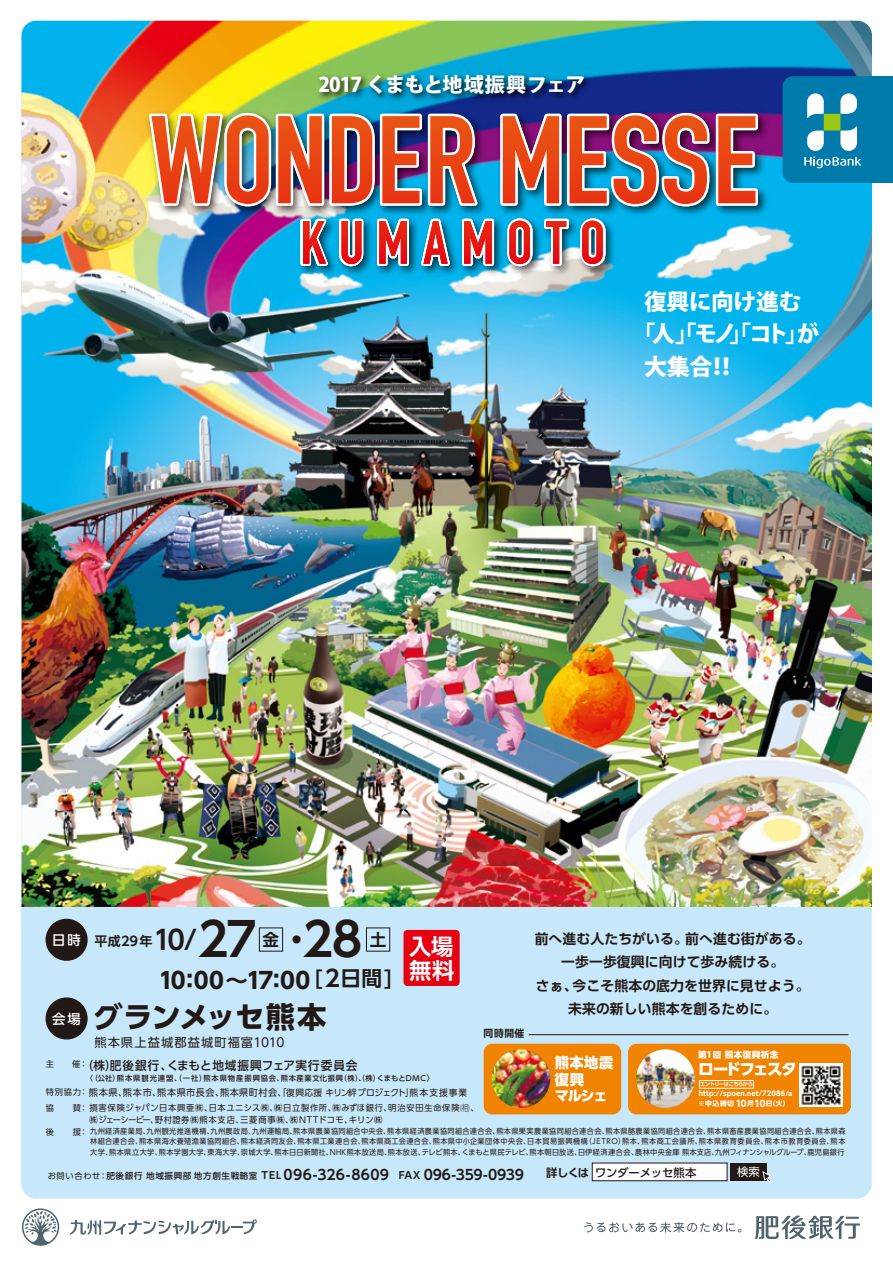
<style>
.page{position:relative;width:893px;height:1263px;background:#fff}
.page>*{position:absolute;margin:0;border:0;box-sizing:border-box;transform-origin:0 0}
.t1{font:700 46.35px "UD Shin Go Pro De";color:#221815}
.t2{font:700 29.25px "UD Shin Go Pro";letter-spacing:-.01em;color:#221815}
.t3{font:800 22.8px "Koz Go Pro";letter-spacing:-.02em;color:#fff}
.t4{font:700 22.5px "UD Shin Go Pro";letter-spacing:-.05em;color:#221815}
.t5{font:700 22.35px/24.3px "UD Shin Go Pro De";color:#fff}
.t6{font:800 20.1px "Koz Go Pro";letter-spacing:-.05em;color:#fff}
.t7{font:700 16.5px "UD Shin Go Pro De";color:#221815}
.t8{font:800 15.75px "UD Shin Go Pro";letter-spacing:-.11em;color:#fff}
.t9{font:800 14.25px/16.2px "UD Shin Go Pro";letter-spacing:.02em;color:#fff}
.t10{font:700 13.95px "UD Shin Go Pro De";letter-spacing:-.005em;color:#221815}
.t11{font:700 13.8px/23.4px "UD Shin Go Pro De";letter-spacing:.01em;color:#221815;text-align:center}
.t12{font:700 12.9px "UD Shin Go Pro De";letter-spacing:.04em;color:#221815}
.t13{font:12.3px "UD Shin Go Pro";letter-spacing:.09em;color:#221815}
.t14{font:500 12px "UD Shin Go Pro";letter-spacing:.07em;color:#221815}
.t15{font:500 11.25px "UD Shin Go Pro";color:#221815}
.t16{font:11.25px "UD Shin Go Pro";color:#fff}
.t17{font:700 9.9px "UD Shin Go Pro De";color:#221815}
.t18{font:9.45px "UD Shin Go Pro";letter-spacing:.06em;color:#221815}
.t19{font:800 8.7px "UD Shin Go Pro";letter-spacing:.04em;color:#fff}
.t20{font:8.55px "UD Shin Go Pro";letter-spacing:.075em;color:#221815}
.t21{font:8.55px "UD Shin Go Pro";letter-spacing:.045em;color:#221815}
.t22{font:8.25px "UD Shin Go Pro";color:#221815}
.t23{font:7.5px/10.5px "UD Shin Go Pro";letter-spacing:.035em;color:#221815;text-align:justify;scale:.95 1}
.t24{font:500 7.5px "UD Shin Go Pro";letter-spacing:.105em;color:#221815}
.t25{font:700 6.75px "UD Shin Go Pro";letter-spacing:.02em;color:#fff}
.t26{font:700 5.25px "UD Shin Go Pro De";letter-spacing:-.1em;color:#fff}
.s1{font-family:"UD Shin Go Pro";font-weight:500;font-size:13.35px;color:#fff}
.s2{font-size:26.55px}
.s3{font-size:46.35px}
.s4{font-size:30.45px}
.s5{font-family:"UD Shin Go Pro De";font-size:20.7px}
.s6{font-family:"UD Shin Go Pro De";font-size:22.95px}
.s7{font-weight:500;font-size:13.35px;color:#fff}
.s8{font-size:9px}
.s9{font-size:8.25px}
.s10{font-weight:300}
.s11{font-family:"UD Shin Go Pro";font-weight:400;font-size:8.1px}
.s12{font-family:"UD Shin Go Pro";font-weight:500;font-size:8.55px}
.s13{font-size:9.9px}
.s14{font-family:"UD Shin Go Pro De";font-weight:700}
</style>
<div class="page">
<div style="left:21px;top:21px;width:851px;height:1178px;background:#c7e8fa;border-radius:15px"></div>
<img style="left:22px;top:21px;width:850px;height:886px">
<img style="left:313px;top:69px;width:282px;height:20px">
<img style="left:140px;top:89px;width:634px;height:206px">
<img style="left:146px;top:109px;width:614px;height:161px">
<div style="left:46px;top:919px;width:42px;height:42px;background:#221815;border-radius:50%"></div>
<div style="left:259px;top:927px;width:24px;height:24px;border:1px solid #221815"></div>
<div style="left:366px;top:927px;width:24px;height:24px;border:1px solid #221815"></div>
<div style="left:46px;top:997px;width:42px;height:42px;background:#221815;border-radius:50%"></div>
<div style="left:404px;top:930px;width:56px;height:56px;background:#e60012;border-radius:4px"></div>
<div style="left:592px;top:1162px;width:135px;height:19px;background:#fff;border:1px solid #221815"></div>
<div style="left:730px;top:1163px;width:37px;height:18px;background:#221815"></div>
<svg style="left:762px;top:1171px;width:10px;height:12px"></svg>
<div style="left:628px;top:1044px;width:223px;height:70px;background:#f08300;border-radius:9px"></div>
<div style="left:484px;top:1044px;width:137px;height:70px;background:#f08300;border-radius:9px"></div>
<div style="left:699px;top:1080px;width:55px;height:8px;border:1px solid #fff"></div>
<img style="left:636px;top:1049px;width:59px;height:59px;border-radius:29px">
<img style="left:492px;top:1049px;width:58px;height:59px">
<hr style="left:529px;top:1034px;width:319px;height:1px;background:#221815">
<img style="left:799px;top:1063px;width:44px;height:44px">
<svg style="left:22px;top:1208px;width:37px;height:38px"></svg>
<svg style="left:70px;top:1219px;width:187px;height:16px"></svg>
<div style="left:866px;top:76px;width:27px;height:107px;background:#007aaa"></div>
<div style="left:783px;top:76px;width:99px;height:107px;background:#007aaa;border-radius:10px"></div>
<div style="left:824px;top:114px;width:16px;height:17px;background:#9dc814"></div>
<svg style="left:840px;top:93px;width:17px;height:21px"></svg>
<svg style="left:804px;top:126px;width:57px;height:42px"></svg>
<svg style="left:807px;top:93px;width:17px;height:25px"></svg>
<svg style="left:755px;top:1215px;width:105px;height:24px"></svg>
<svg style="left:584px;top:1222px;width:157px;height:11px"></svg>
<h3 class="t6" style="left:318px;top:71px;width:269px">2017 くまもと地域振興フェア</h3>
<h3 class="t3" style="left:644px;top:286px;width:158px">復興に向け進む</h3>
<h3 class="t3" style="left:633px;top:319px;width:188px">「人「」モノ「」コト」が</h3>
<h3 class="t3" style="left:644px;top:352px;width:95px">大集合！！</h3>
<h3 class="t12" style="left:52px;top:931px;width:206px"><span class="s1">日時</span> 平成29年<span class="s2">10/</span><span class="s3">27</span></h3>
<h1 class="t1" style="left:263px;top:901px;width:101px"><sup>金</sup><span class="s4">・</span>28</h1>
<h3 class="t7" style="left:370px;top:926px;width:18px">土</h3>
<h3 class="t11" style="left:535px;top:927px;width:277px">前へ進む人たちがいる。前へ進む街がある。一歩一歩復興に向けて歩み続ける。<br>さぁ、今こそ熊本の底力を世界に見せよう。未来の新しい熊本を創るために。</h3>
<p class="t19" style="left:698px;top:1047px;width:82px">第1回熊本復興祈念</p>
<h3 class="t8" style="left:698px;top:1056px;width:100px">ロードフェスタ</h3>
<p class="t25" style="left:699px;top:1088px;width:95px">http://spoen.net/72086/a</p>
<h3 class="t5" style="left:409px;top:933px;width:47px">入場無料</h3>
<h3 class="t4" style="left:159px;top:962px;width:235px">10：00～17：00 <span class="s5">[</span><span class="s6">2</span><span class="s5">日間]</span></h3>
<h2 class="t2" style="left:52px;top:993px;width:276px"><span class="s7">会場</span> グランメッセ熊本</h2>
<h3 class="t17" style="left:484px;top:1025px;width:42px">同時開催</h3>
<h3 class="t13" style="left:94px;top:1032px;width:192px">熊本県上益城郡益城町福富1010</h3>
<h3 class="t9" style="left:555px;top:1054px;width:60px">熊本地震復興<br>マルシェ</h3>
<p class="t22" style="left:46px;top:1057px;width:10px">主</p>
<h3 class="t14" style="left:72px;top:1055px;width:287px"><sup>催：</sup>（株）肥後銀行、くまもと地域振興フェア実行委員会</h3>
<p class="t24" style="left:86px;top:1072px;width:350px">〈（公社）熊本県観光連盟、（一社）熊本県物産振興協会、熊本産業文化振興（株）（株）くまもとDMC〉</p>
<p class="t24" style="left:358px;top:1072px;width:9px">、</p>
<p class="t21" style="left:90px;top:1112px;width:294px">㈱ジェーシービー、野村證券㈱熊本支店、三菱商事㈱、㈱NTTドコモ、キリン㈱</p>
<p class="t26" style="left:700px;top:1080px;width:54px">エントリーはこちらから</p>
<p class="t18" style="left:46px;top:1085px;width:423px"><sup>特別協力：</sup>熊本県、熊本市、熊本県市長会、熊本県町村会、<span class="s8">「復興応援 キリン絆プロジェクト」熊本支援事業</span></p>
<p class="t25" style="left:698px;top:1098px;width:93px">※申込締切<span class="s8">１０</span>月<span class="s8">１０</span>日（火）</p>
<p class="t22" style="left:46px;top:1101px;width:10px">協</p>
<p class="t20" style="left:73px;top:1101px;width:407px"><span class="s9">賛：</span>損害保険ジャパン日本興亜㈱、日本ユニシス㈱、㈱日立製作所、㈱みずほ銀行、明治安田生命保険<span class="s10">(相)</span>、</p>
<p class="t22" style="left:46px;top:1125px;width:10px">後</p>
<p class="t23" style="left:90px;top:1125px;width:797px;text-indent:-17px"><span class="s9">援：</span>九州経済産業局、九州観光推進機構、九州農政局、九州運輸局、熊本県農業協同組合中央会、熊本県経済農業協同組合連合会、熊本県果実農業協同組合連合会、熊本県酪農業協同組合連合会、熊本県畜産農業協同組合連合会、熊本県森林組合連合会、熊本県海水養殖漁業協同組合、熊本経済同友会、熊本県工業連合会、熊本県商工会連合会、熊本県中小企業団体中央会、日本貿易振興機構（JETRO）熊本、熊本商工会議所、熊本県教育委員会、熊本市教育委員会、熊本大学、熊本県立大学、熊本学園大学、東海大学、崇城大学、熊本日日新聞社、NHK熊本放送局、熊本放送、テレビ熊本、くまもと県民テレビ、熊本朝日放送、日伊経済連合会、農林中央金庫 熊本支店、九州フィナンシャルグループ、鹿児島銀行</p>
<h3 class="t10" style="left:48px;top:1163px;width:478px"><span class="s11">お問い合わせ：</span><span class="s12">肥後銀行 地域振興部地方創生戦略室</span> <span class="s13">TEL</span> 096-326-8609 <span class="s13">FAX</span> 096-359-0939</h3>
<h3 class="t15" style="left:546px;top:1163px;width:152px"><span class="s14">詳しくは</span>ワンダーメッセ熊本</h3>
<h3 class="t16" style="left:737px;top:1163px;width:24px">検索</h3>
</div>
